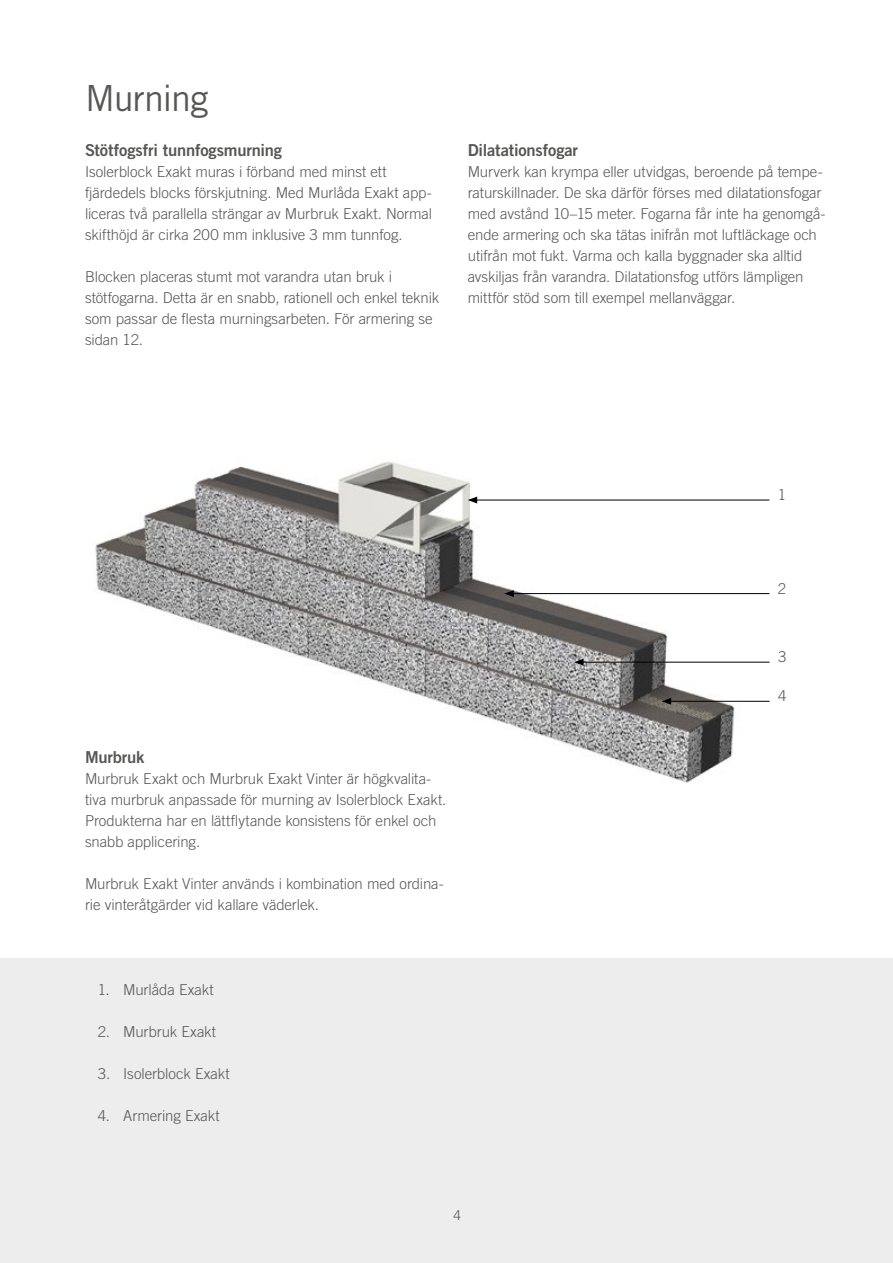
<style>
.page{position:relative;width:893px;height:1263px;background:#fff}
.page>*{position:absolute;margin:0;border:0;box-sizing:border-box;transform-origin:0 0}
.t1{font:36px "Trade Gothic LT Std";letter-spacing:-.03em;color:#575756}
.t2{font:16.5px "Trade Gothic LT Std Bd 2";letter-spacing:-.01em;color:#575756}
.t3{font:300 15px/21px "Trade Gothic LT Std";letter-spacing:-.005em;color:#575756}
.t4{font:300 13.5px "Trade Gothic LT Std";color:#575756}
</style>
<div class="page">
<div style="left:0;top:958px;width:893px;height:305px;background:#ededed"></div>
<img style="left:95px;top:461px;width:675px;height:322px">
<hr style="left:581px;top:662px;width:189px;height:1px;background:#000">
<svg style="left:574px;top:659px;width:10px;height:7px"></svg>
<hr style="left:475px;top:500px;width:294px;height:1px;background:#000">
<svg style="left:468px;top:497px;width:9px;height:6px"></svg>
<hr style="left:669px;top:701px;width:101px;height:1px;background:#000">
<svg style="left:662px;top:698px;width:9px;height:7px"></svg>
<hr style="left:511px;top:593px;width:258px;height:1px;background:#000">
<svg style="left:504px;top:590px;width:10px;height:7px"></svg>
<h1 class="t1" style="left:85px;top:76px;width:125px">Murning</h1>
<p class="t2" style="left:85px;top:140px;width:199px">Stötfogsfri tunnfogsmurning</p>
<p class="t3" style="left:85px;top:161px;width:349px">Isolerblock Exakt muras i förband med minst ett fjärdedels blocks förskjutning. Med Murlåda Exakt app&shy;liceras två parallella strängar av Murbruk Exakt. Normal skifthöjd är cirka 200 mm inklusive 3 mm tunnfog.</p>
<p class="t3" style="left:85px;top:266px;width:356px">Blocken placeras stumt mot varandra utan bruk i stötfogarna. Detta är en snabb, rationell och enkel teknik som passar de flesta murningsarbeten. För armering se sidan 12.</p>
<p class="t2" style="left:468px;top:140px;width:112px">Dilatationsfogar</p>
<p class="t3" style="left:468px;top:161px;width:359px">Murverk kan krympa eller utvidgas, beroende på tempe&shy;raturskillnader. De ska därför förses med dilatationsfogar med avstånd 10–15 meter. Fogarna får inte ha genomgå&shy;ende armering och ska tätas inifrån mot luftläckage och utifrån mot fukt. Varma och kalla byggnader ska alltid avskiljas från varandra. Dilatationsfog utförs lämpligen mittför stöd som till exempel mellanväggar.</p>
<p class="t2" style="left:85px;top:747px;width:61px">Murbruk</p>
<p class="t3" style="left:85px;top:768px;width:363px">Murbruk Exakt och Murbruk Exakt Vinter är högkvalita&shy;tiva murbruk anpassade för murning av Isolerblock Exakt.<br>Produkterna har en lättflytande konsistens för enkel och snabb applicering.</p>
<p class="t3" style="left:85px;top:873px;width:360px">Murbruk Exakt Vinter används i kombination med ordina&shy;rie vinteråtgärder vid kallare väderlek.</p>
<p class="t3" style="left:98px;top:978px;width:117px">1. Murlåda Exakt</p>
<p class="t3" style="left:98px;top:1020px;width:120px">2. Murbruk Exakt</p>
<p class="t3" style="left:98px;top:1062px;width:133px">3. Isolerblock Exakt</p>
<p class="t3" style="left:98px;top:1104px;width:123px">4. Armering Exakt</p>
<p class="t4" style="left:453px;top:1207px;width:9px">4</p>
<p class="t3" style="left:778px;top:484px;width:10px">1</p>
<p class="t3" style="left:778px;top:578px;width:10px">2</p>
<p class="t3" style="left:778px;top:646px;width:10px">3</p>
<p class="t3" style="left:778px;top:685px;width:10px">4</p>
</div>
